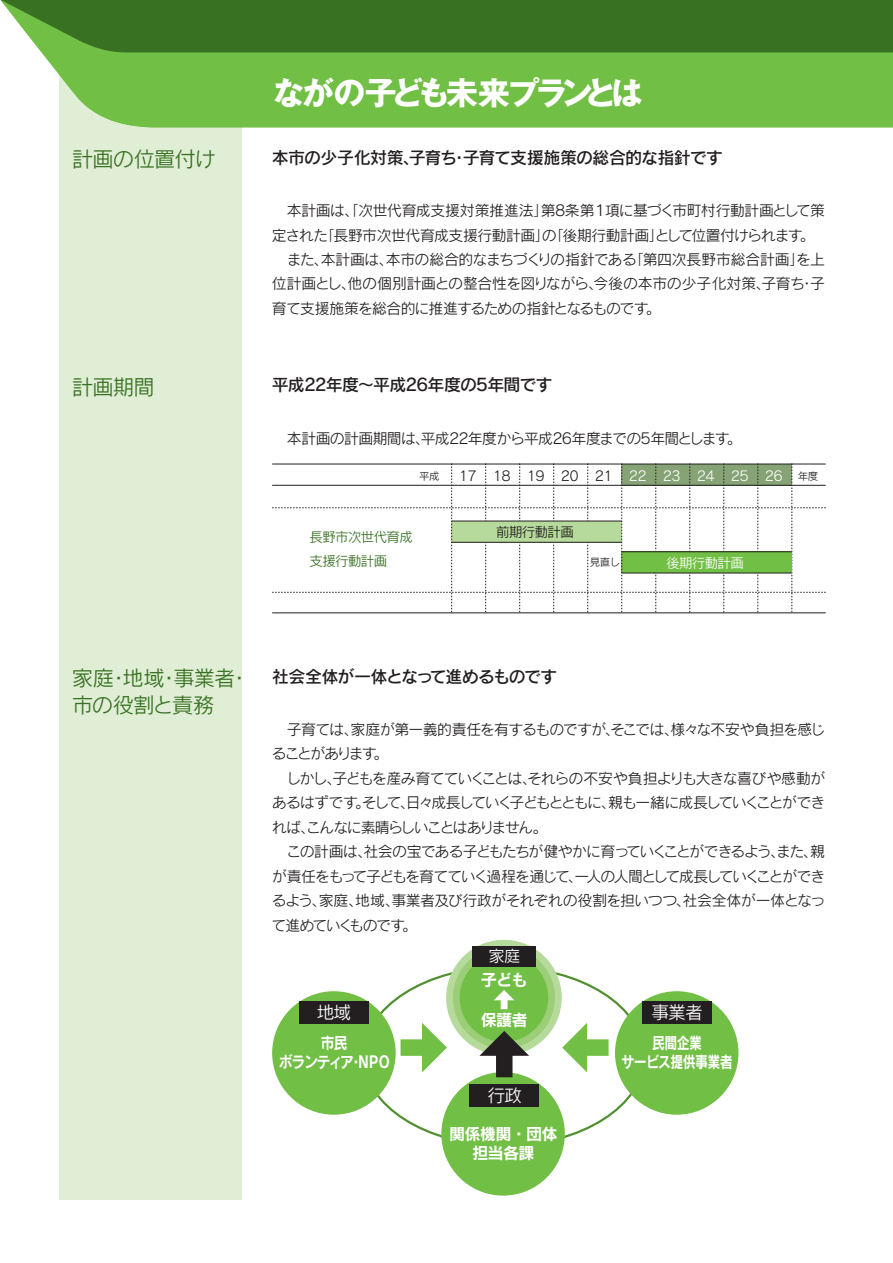
<style>
.page{position:relative;width:893px;height:1263px;background:#fff}
.page>*{position:absolute;margin:0;border:0;box-sizing:border-box;transform-origin:0 0}
.t1{font:700 31.95px "Gothic MB101 Pro";letter-spacing:-.125em;color:#fff}
.t2{font:21.3px/26.5px "Rodin Pro M";letter-spacing:-.035em;color:#397123}
.t3{font:17.85px "Rodin Pro M";letter-spacing:-.05em;color:#fff}
.t4{font:16.95px "Rodin Pro DB";letter-spacing:-.05em;color:#231f20}
.t5{font:16.95px "Rodin Pro DB";letter-spacing:-.075em;color:#231f20}
.t6{font:16.2px/19.5px "Rodin Pro B";letter-spacing:-.05em;color:#fff;text-align:center}
.t7{font:16.2px/19.5px "Rodin Pro B";letter-spacing:-.05em;color:#fff;text-align:center;scale:.8 1}
.t8{font:16.2px/19.5px "Rodin Pro B";letter-spacing:-.07em;color:#fff;text-align:center;scale:.85 1}
.t9{font:16.2px "Rodin Pro M";color:#fff}
.t10{font:14.85px/24.5px "Rodin Pro M";letter-spacing:-.08em;color:#231f20}
.t11{font:14.85px/24.5px "Rodin Pro M";letter-spacing:-.055em;color:#231f20}
.t12{font:13.5px "Rodin Pro M";letter-spacing:-.05em;color:#231f20}
.t13{font:13.5px/23.7px "Rodin Pro M";letter-spacing:-.05em;color:#397123}
.t14{font:13.5px "Rodin Pro M";letter-spacing:-.05em;color:#fff}
.t15{font:10.5px "Rodin Pro M";color:#231f20}
.s1{color:#fff}
.s2{font-size:10.5px}
</style>
<div class="page">
<div style="left:60px;top:0;width:182px;height:1199px;background:#dfeed4"></div>
<div style="left:41px;top:52px;width:852px;height:76px;background:#71bf44"></div>
<div style="left:0;top:0;width:893px;height:52px;background:#397123"></div>
<hr style="left:272px;top:612px;width:554px;height:1px;background:#231f20">
<svg style="left:272px;top:463px;width:554px;height:149px"></svg>
<div style="left:446px;top:940px;width:116px;height:115px;background:#b6da9b;border-radius:50%"></div>
<div style="left:453px;top:946px;width:102px;height:103px;background:#9cce77;border-radius:50%"></div>
<div style="left:460px;top:953px;width:88px;height:89px;background:#71bf44;border-radius:50%"></div>
<svg style="left:494px;top:990px;width:20px;height:19px"></svg>
<div style="left:615px;top:991px;width:123px;height:124px;background:#71bf44;border-radius:50%"></div>
<div style="left:642px;top:1001px;width:70px;height:23px;background:#231f20"></div>
<div style="left:272px;top:991px;width:124px;height:124px;background:#71bf44;border-radius:50%"></div>
<div style="left:441px;top:1072px;width:124px;height:123px;background:#71bf44;border-radius:50%"></div>
<svg style="left:562px;top:1023px;width:47px;height:49px"></svg>
<svg style="left:401px;top:1023px;width:46px;height:49px"></svg>
<svg style="left:479px;top:1031px;width:50px;height:46px"></svg>
<div style="left:299px;top:1001px;width:70px;height:23px;background:#231f20"></div>
<div style="left:472px;top:946px;width:64px;height:20px;background:#231f20"></div>
<div style="left:469px;top:1084px;width:70px;height:23px;background:#231f20"></div>
<h2 class="t2" style="left:72px;top:145px;width:145px">計画の位置付け</h2>
<h2 class="t2" style="left:72px;top:373px;width:84px">計画期間</h2>
<h1 class="t1" style="left:273px;top:66px;width:372px">ながの子ども未来プランとは</h1>
<p class="t4" style="left:272px;top:146px;width:452px">本市の少子化対策、子育ち・子育て支援施策の総合的な指針です</p>
<p class="t11" style="left:272px;top:198px;width:555px">　本計画は、「次世代育成支援対策推進法」第8条第１項に基づく市町村行動計画として策定された「長野市次世代育成支援行動計画」の「後期行動計画」として位置付けられます。　また、本計画は、本市の総合的なまちづくりの指針である「第四次長野市総合計画」を上位計画とし、他の個別計画との整合性を図りながら、今後の本市の少子化対策、子育ち・子育て支援施策を総合的に推進するための指針となるものです。</p>
<p class="t4" style="left:272px;top:374px;width:282px">平成22年度～平成26年度の5年間です</p>
<p class="t11" style="left:272px;top:425px;width:471px">　本計画の計画期間は、平成22年度から平成26年度までの5年間とします。</p>
<p class="t15" style="left:419px;top:469px;width:22px">平成</p>
<p class="t12" style="left:459px;top:467px;width:361px">17 18 19 20 21 <span class="s1">22 23 24 25 26</span> <span class="s2">年度</span></p>
<p class="t13" style="left:310px;top:525px;width:105px">長野市次世代育成支援行動計画</p>
<p class="t12" style="left:496px;top:523px;width:79px">前期行動計画</p>
<p class="t15" style="left:590px;top:555px;width:32px">見直し</p>
<p class="t14" style="left:666px;top:554px;width:79px">後期行動計画</p>
<h2 class="t2" style="left:72px;top:664px;width:180px">家庭・地域・事業者・市の役割と責務</h2>
<p class="t5" style="left:272px;top:665px;width:287px">社会全体が一体となって進めるものです</p>
<p class="t10" style="left:272px;top:717px;width:555px">　子育ては、家庭が第一義的責任を有するものですが、そこでは、様々な不安や負担を感じることがあります。<br>　しかし、子どもを産み育てていくことは、それらの不安や負担よりも大きな喜びや感動があるはずです。そして、日々成長していく子どもとともに、親も一緒に成長していくことができれば、こんなに素晴らしいことはありません。<br>　この計画は、社会の宝である子どもたちが健やかに育っていくことができるよう、また、親が責任をもって子どもを育てていく過程を通じて、一人の人間として成長していくことができるよう、家庭、地域、事業者及び行政がそれぞれの役割を担いつつ、社会全体が一体となって進めていくものです。</p>
<p class="t3" style="left:317px;top:1001px;width:36px">地域</p>
<p class="t8" style="left:279px;top:1032px;width:132px">市民<br>ボランティア・NPO</p>
<p class="t9" style="left:489px;top:945px;width:33px">家庭</p>
<p class="t6" style="left:481px;top:970px;width:48px">子ども</p>
<p class="t6" style="left:481px;top:1009px;width:48px">保護者</p>
<p class="t3" style="left:651px;top:1001px;width:53px">事業者</p>
<p class="t7" style="left:621px;top:1032px;width:141px">民間企業<br>サービス提供事業者</p>
<p class="t3" style="left:487px;top:1084px;width:36px">行政</p>
<p class="t6" style="left:449px;top:1123px;width:110px">関係機関・団体担当各課</p>
</div>
